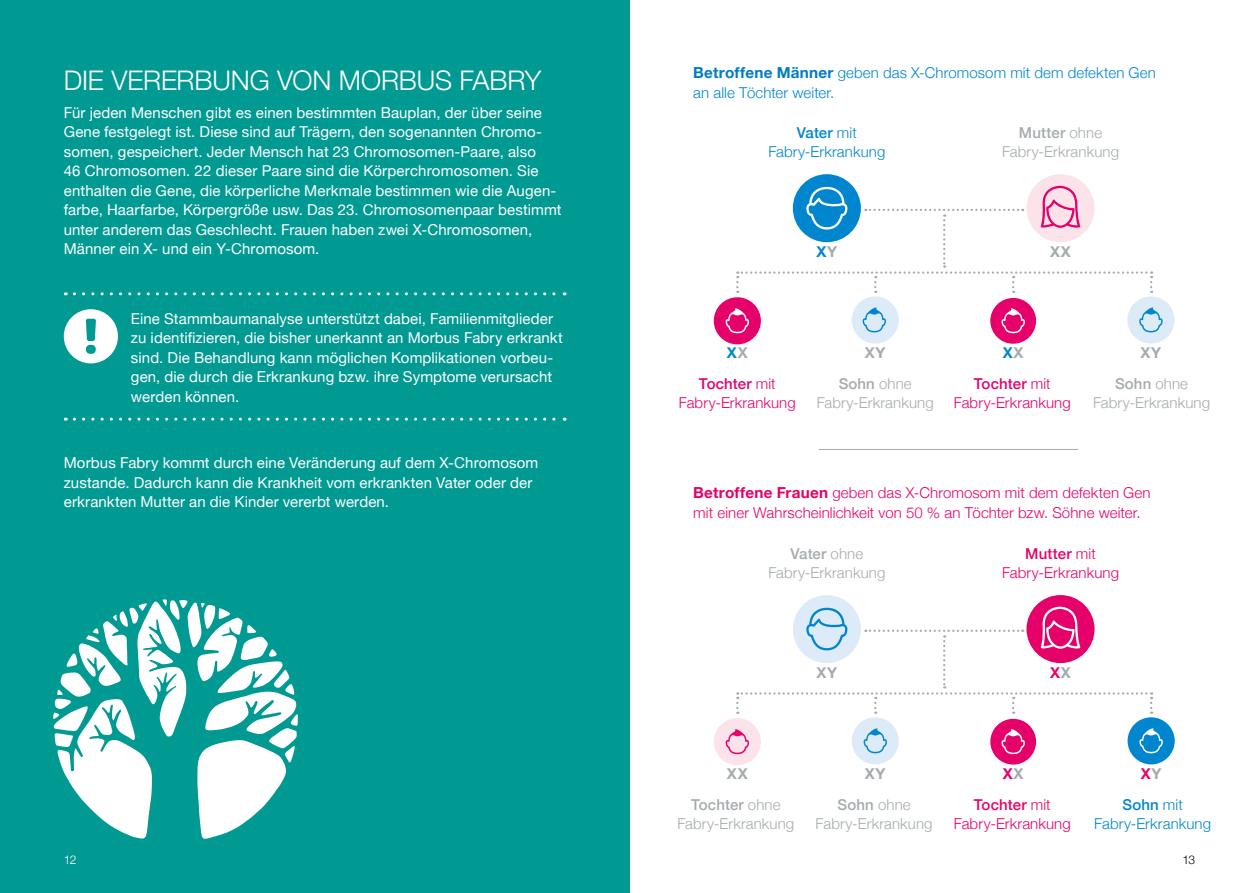
<style>
.page{position:relative;width:1259px;height:893px;background:#fff}
.page>*{position:absolute;margin:0;border:0;box-sizing:border-box;transform-origin:0 0}
.t1{font:300 27px "Helvetica Neue";letter-spacing:-.005em;color:#fff}
.t2{font:15px/19.5px "Helvetica Neue";letter-spacing:.01em;color:#fff}
.t3{font:300 15px/19.5px "Helvetica Neue";letter-spacing:.01em;color:#e60069;text-align:center}
.t4{font:300 15px/19.5px "Helvetica Neue";letter-spacing:.005em;color:#a5abad;text-align:center}
.t5{font:300 15px/19.5px "Helvetica Neue";letter-spacing:.01em;color:#0086ce;text-align:center}
.t6{font:700 15px "Helvetica Neue LT Std";letter-spacing:.04em;color:#a5abad}
.t7{font:700 15px "Helvetica Neue LT Std";color:#0086ce}
.t8{font:700 15px "Helvetica Neue LT Std";color:#e60069}
.t9{font:300 12px "Helvetica Neue";color:#000}
.t10{font:300 12px "Helvetica Neue";color:#fff}
.s1{font-family:"Helvetica Neue LT Std";font-weight:700;font-size:15.3px;color:#007cc5}
.s2{font-weight:500}
.s3{color:#a5abad}
.s4{font-family:"Helvetica Neue LT Std";font-weight:700;font-size:15.3px}
</style>
<div class="page">
<div style="left:0;top:0;width:629px;height:893px;background:#009a93"></div>
<div style="left:65px;top:310px;width:52px;height:52px;background:#fff;border-radius:50%"></div>
<div style="left:64px;top:309px;width:54px;height:54px;border:2px solid #fff;border-radius:50%"></div>
<svg style="left:74px;top:418px;width:491px;height:3px"></svg>
<svg style="left:74px;top:292px;width:491px;height:3px"></svg>
<svg style="left:86px;top:319px;width:10px;height:35px"></svg>
<hr style="left:819px;top:449px;width:259px;height:1px;background:#a5abad">
<div style="left:793px;top:174px;width:68px;height:68px;background:#0086ce;border-radius:50%"></div>
<div style="left:1026px;top:174px;width:68px;height:68px;background:#fce3e9;border-radius:50%"></div>
<svg style="left:736px;top:186px;width:416px;height:107px"></svg>
<div style="left:851px;top:296px;width:48px;height:48px;background:#ddebf9;border-radius:50%"></div>
<svg style="left:862px;top:308px;width:24px;height:24px"></svg>
<div style="left:1127px;top:296px;width:47px;height:48px;background:#ddebf9;border-radius:50%"></div>
<svg style="left:1139px;top:308px;width:23px;height:24px"></svg>
<div style="left:714px;top:297px;width:47px;height:47px;background:#e60069;border-radius:50%"></div>
<svg style="left:725px;top:308px;width:24px;height:25px"></svg>
<div style="left:989px;top:297px;width:47px;height:47px;background:#e60069;border-radius:50%"></div>
<div style="left:989px;top:297px;width:48px;height:48px;border:1px solid #fff;border-radius:50%"></div>
<svg style="left:1001px;top:308px;width:24px;height:25px"></svg>
<div style="left:793px;top:595px;width:68px;height:68px;background:#ddebf9;border-radius:50%"></div>
<div style="left:1026px;top:595px;width:68px;height:68px;background:#e60069;border-radius:50%"></div>
<svg style="left:736px;top:607px;width:416px;height:107px"></svg>
<div style="left:851px;top:717px;width:48px;height:47px;background:#ddebf9;border-radius:50%"></div>
<svg style="left:863px;top:728px;width:24px;height:25px"></svg>
<div style="left:1127px;top:717px;width:47px;height:47px;background:#0086ce;border-radius:50%"></div>
<svg style="left:1139px;top:728px;width:23px;height:25px"></svg>
<div style="left:714px;top:718px;width:47px;height:47px;background:#fce3e9;border-radius:50%"></div>
<svg style="left:725px;top:729px;width:24px;height:25px"></svg>
<div style="left:989px;top:718px;width:47px;height:47px;background:#e60069;border-radius:50%"></div>
<div style="left:989px;top:717px;width:48px;height:49px;border:1px solid #fff;border-radius:50%"></div>
<svg style="left:1001px;top:729px;width:24px;height:25px"></svg>
<svg style="left:53px;top:599px;width:245px;height:240px"></svg>
<h1 class="t1" style="left:64px;top:58px;width:479px">DIE VERERBUNG VON MORBUS FABRY</h1>
<p class="t2" style="left:64px;top:104px;width:499px">Für jeden Menschen gibt es einen bestimmten Bauplan, der über seine Gene festgelegt ist. Diese sind auf Trägern, den sogenannten Chromo&shy;somen, gespeichert. Jeder Mensch hat 23 Chromosomen-Paare, also<br>46 Chromosomen. 22 dieser Paare sind die Körperchromosomen. Sie enthalten die Gene, die körperliche Merkmale bestimmen wie die Augen&shy;farbe, Haarfarbe, Körpergröße usw. Das 23. Chromosomenpaar bestimmt unter anderem das Geschlecht. Frauen haben zwei X-Chromosomen, Männer ein X- und ein Y-Chromosom.</p>
<p class="t2" style="left:131px;top:310px;width:433px">Eine Stammbaumanalyse unterstützt dabei, Familienmitglieder zu identifizieren, die bisher unerkannt an Morbus Fabry erkrankt sind. Die Behandlung kann möglichen Komplikationen vorbeu&shy;gen, die durch die Erkrankung bzw. ihre Symptome verursacht werden können.</p>
<p class="t2" style="left:64px;top:454px;width:476px">Morbus Fabry kommt durch eine Veränderung auf dem X-Chromosom zustande. Dadurch kann die Krankheit vom erkrankten Vater oder der erkrankten Mutter an die Kinder vererbt werden.</p>
<p class="t10" style="left:64px;top:850px;width:14px">12</p>
<p class="t5" style="left:693px;top:62px;width:464px;text-align:left"><span class="s1">Betroffene Männer</span> geben das X-Chromosom mit dem defekten Gen an alle Töchter weiter.</p>
<p class="t4" style="left:1002px;top:122px;width:118px"><span class="s2">Mutter</span> ohne<br>Fabry-Erkrankung</p>
<p class="t5" style="left:768px;top:122px;width:118px"><span class="s2">Vater</span> mit<br>Fabry-Erkrankung</p>
<p class="t7" style="left:816px;top:242px;width:22px">X<span class="s3">Y</span></p>
<p class="t6" style="left:1050px;top:242px;width:22px">XX</p>
<p class="t7" style="left:727px;top:344px;width:22px">X<span class="s3">X</span></p>
<p class="t7" style="left:1003px;top:344px;width:22px">X<span class="s3">X</span></p>
<p class="t6" style="left:865px;top:344px;width:22px">XY</p>
<p class="t6" style="left:1140px;top:344px;width:22px">XY</p>
<p class="t4" style="left:816px;top:373px;width:118px"><span class="s2">Sohn</span> ohne<br>Fabry-Erkrankung</p>
<p class="t4" style="left:1093px;top:373px;width:118px"><span class="s2">Sohn</span> ohne<br>Fabry-Erkrankung</p>
<p class="t3" style="left:679px;top:373px;width:118px"><span class="s2">Tochter</span> mit<br>Fabry-Erkrankung</p>
<p class="t3" style="left:953px;top:373px;width:118px"><span class="s2">Tochter</span> mit<br>Fabry-Erkrankung</p>
<p class="t3" style="left:693px;top:482px;width:459px;text-align:left"><span class="s4">Betroffene Frauen</span> geben das X-Chromosom mit dem defekten Gen mit einer Wahrscheinlichkeit von 50 % an Töchter bzw. Söhne weiter.</p>
<p class="t3" style="left:1002px;top:543px;width:118px"><span class="s2">Mutter</span> mit<br>Fabry-Erkrankung</p>
<p class="t4" style="left:768px;top:543px;width:118px"><span class="s2">Vater</span> ohne<br>Fabry-Erkrankung</p>
<p class="t6" style="left:816px;top:663px;width:22px">XY</p>
<p class="t8" style="left:1050px;top:663px;width:22px">X<span class="s3">X</span></p>
<p class="t6" style="left:727px;top:764px;width:22px">XX</p>
<p class="t8" style="left:1003px;top:764px;width:22px">X<span class="s3">X</span></p>
<p class="t6" style="left:865px;top:764px;width:22px">XY</p>
<p class="t8" style="left:1140px;top:764px;width:22px">X<span class="s3">Y</span></p>
<p class="t4" style="left:815px;top:793px;width:118px"><span class="s2">Sohn</span> ohne<br>Fabry-Erkrankung</p>
<p class="t5" style="left:1094px;top:793px;width:118px"><span class="s2">Sohn</span> mit<br>Fabry-Erkrankung</p>
<p class="t4" style="left:677px;top:793px;width:118px"><span class="s2">Tochter</span> ohne<br>Fabry-Erkrankung</p>
<p class="t3" style="left:953px;top:793px;width:118px"><span class="s2">Tochter</span> mit<br>Fabry-Erkrankung</p>
<p class="t9" style="left:1182px;top:850px;width:14px">13</p>
</div>
